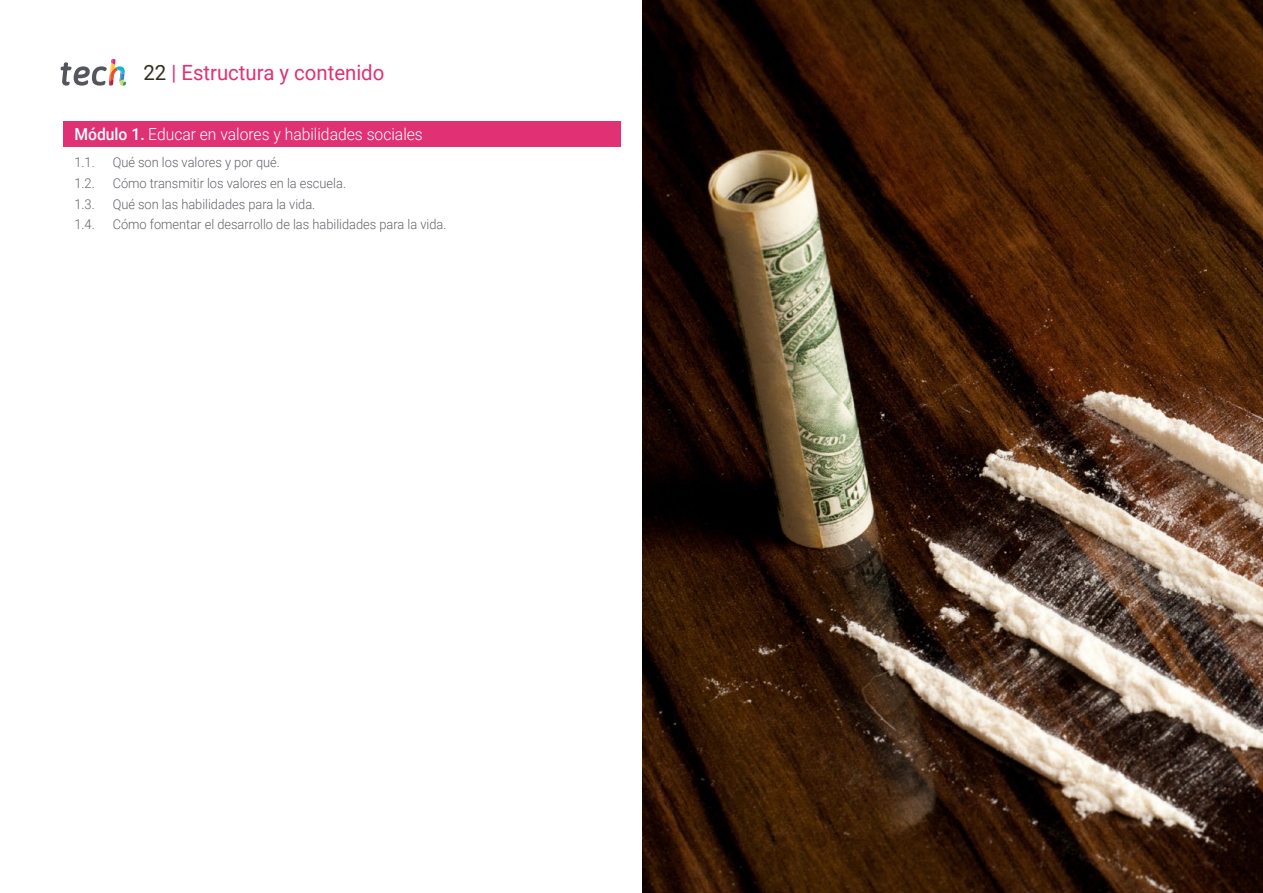
<style>
.page{position:relative;width:1263px;height:893px;background:#fff}
.page>*{position:absolute;margin:0;border:0;box-sizing:border-box;transform-origin:0 0}
.t1{font:21px "Roboto";color:#df3174}
.t2{font:300 16.5px "Roboto";color:#fff;scale:.95 1}
.t3{font:300 13.5px "Roboto";color:#61646a;scale:.95 1}
.s1{color:#312e20}
.s2{font-weight:500}
</style>
<div class="page">
<div style="left:63px;top:121px;width:558px;height:25px;background:#df3174"></div>
<img style="left:642px;top:0;width:621px;height:893px">
<svg style="left:61px;top:59px;width:65px;height:27px"></svg>
<h1 class="t1" style="left:144px;top:57px;width:242px"><span class="s1">22</span> | Estructura y contenido</h1>
<p class="t2" style="left:74px;top:123px;width:368px"><span class="s2">Módulo 1.</span> Educar en valores y habilidades sociales</p>
<p class="t3" style="left:74px;top:153px;width:23px">1.1.</p>
<p class="t3" style="left:113px;top:153px;width:178px">Qué son los valores y por qué.</p>
<p class="t3" style="left:74px;top:174px;width:23px">1.2.</p>
<p class="t3" style="left:113px;top:174px;width:247px">Cómo transmitir los valores en la escuela.</p>
<p class="t3" style="left:74px;top:194px;width:23px">1.3.</p>
<p class="t3" style="left:113px;top:194px;width:215px">Qué son las habilidades para la vida.</p>
<p class="t3" style="left:74px;top:215px;width:23px">1.4.</p>
<p class="t3" style="left:113px;top:215px;width:353px">Cómo fomentar el desarrollo de las habilidades para la vida.</p>
</div>
